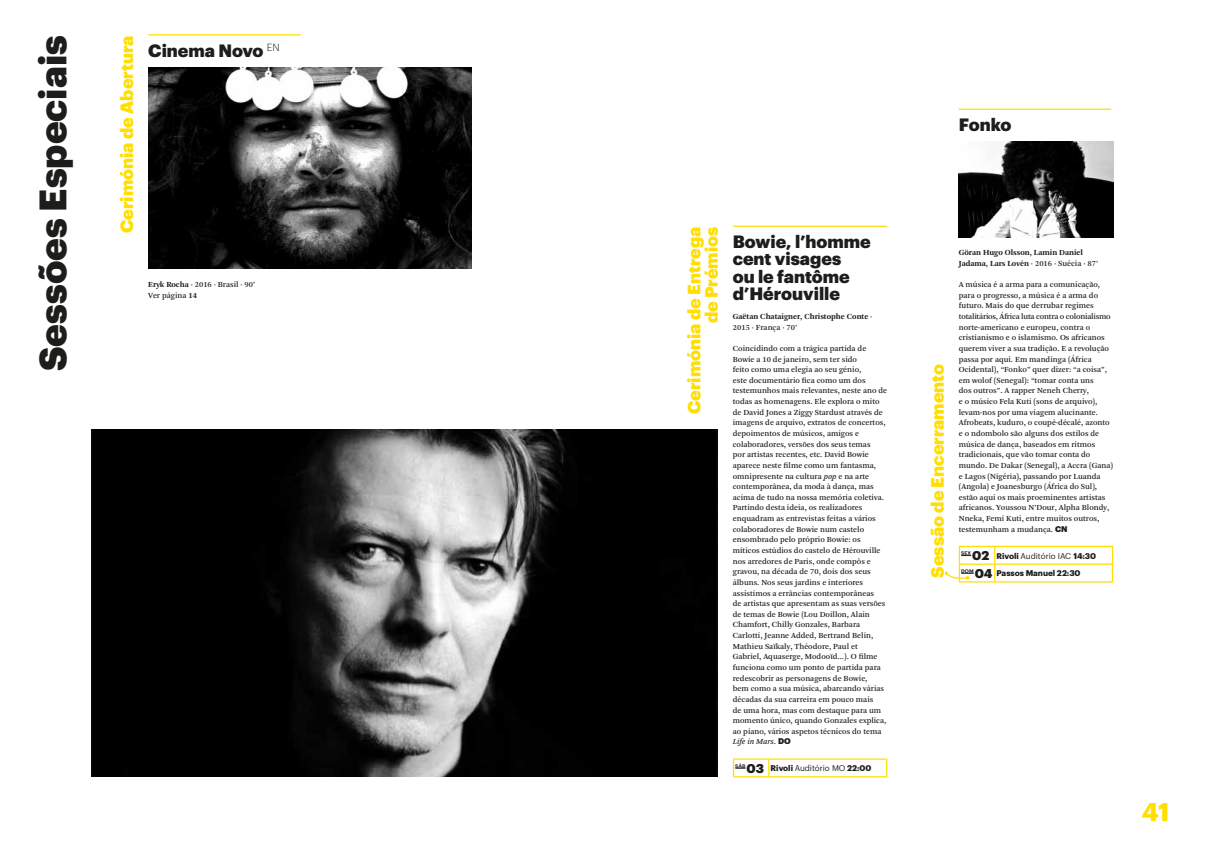
<style>
.page{position:relative;width:1205px;height:851px;background:#fff}
.page>*{position:absolute;margin:0;border:0;box-sizing:border-box;transform-origin:0 0}
.t1{font:900 37.5px "Graphik";color:#1d1d1b}
.t2{font:700 25px "Graphik";color:#ffde00}
.t3{font:900 17.5px/17.5px "Graphik";color:#ffde00;text-align:right}
.t4{font:900 17.5px/17.5px "Graphik";color:#1d1d1b}
.t5{font:8.12px/10.6px "Arnhem Pro";color:#1d1d1b}
.t6{font:700 8.12px/10.6px "Arnhem Pro";color:#1d1d1b}
.t7{font:700 8.12px "Graphik";color:#1d1d1b}
.t8{font:8.12px "Graphik";color:#1d1d1b}
.t9{font:600 5.12px "Graphik";color:#1d1d1b}
.s1{font-weight:700}
.s2{font-weight:400}
.s3{font-style:italic}
.s4{font-family:"Graphik";font-weight:900}
.s5{font-weight:900;font-size:12.5px}
</style>
<div class="page">
<hr style="left:959px;top:109px;width:152px;height:1px;background:#ffde00">
<hr style="left:733px;top:225px;width:154px;height:2px;background:#ffde00">
<hr style="left:959px;top:545px;width:36px;height:2px;background:#ffde00">
<hr style="left:995px;top:545px;width:118px;height:2px;background:#ffde00">
<svg style="left:994px;top:547px;width:1px;height:34px"></svg>
<svg style="left:1112px;top:547px;width:1px;height:34px"></svg>
<hr style="left:959px;top:563px;width:36px;height:1px;background:#ffde00">
<hr style="left:995px;top:563px;width:118px;height:1px;background:#ffde00">
<hr style="left:959px;top:581px;width:36px;height:1px;background:#ffde00">
<hr style="left:995px;top:581px;width:118px;height:1px;background:#ffde00">
<hr style="left:733px;top:758px;width:36px;height:1px;background:#ffde00">
<hr style="left:769px;top:758px;width:118px;height:1px;background:#ffde00">
<svg style="left:768px;top:759px;width:1px;height:17px"></svg>
<svg style="left:886px;top:759px;width:1px;height:17px"></svg>
<hr style="left:733px;top:776px;width:36px;height:1px;background:#ffde00">
<hr style="left:769px;top:776px;width:118px;height:1px;background:#ffde00">
<svg style="left:733px;top:759px;width:12px;height:17px"></svg>
<img style="left:959px;top:142px;width:154px;height:95px">
<img style="left:91px;top:429px;width:627px;height:347px">
<hr style="left:148px;top:34px;width:153px;height:1px;background:#ffde00">
<img style="left:148px;top:67px;width:324px;height:201px">
<svg style="left:944px;top:547px;width:30px;height:34px"></svg>
<h1 class="t1" style="left:24px;top:371px;width:337px;rotate:-90deg">Sessões Especiais</h1>
<h3 class="t3" style="left:117px;top:233px;width:199px;rotate:-90deg">Cerimónia de Abertura</h3>
<h3 class="t4" style="left:148px;top:40px;width:133px">Cinema Novo <sup>EN</sup></h3>
<p class="t5" style="left:148px;top:279px;width:109px"><span class="s1">Eryk Rocha</span> · 2016 · Brasil · 90’<br>Ver página <span class="s1">14</span></p>
<h3 class="t3" style="left:684px;top:414px;width:189px;rotate:-90deg">Cerimónia de Entrega de Prémios</h3>
<h3 class="t4" style="left:733px;top:231px;width:139px">Bowie, l’homme cent visages<br>ou le fantôme d’Hérouville</h3>
<p class="t6" style="left:733px;top:311px;width:141px">Gaëtan Chataigner, Christophe Conte <span class="s2">·<br>2015 · França · 70’</span></p>
<p class="t5" style="left:733px;top:343px;width:156px">Coincidindo com a trágica partida de Bowie a 10 de janeiro, sem ter sido<br>feito como uma elegia ao seu génio,<br>este documentário fica como um dos testemunhos mais relevantes, neste ano de todas as homenagens. Ele explora o mito de David Jones a Ziggy Stardust através de imagens de arquivo, extratos de concertos, depoimentos de músicos, amigos e colaboradores, versões dos seus temas<br>por artistas recentes, etc. David Bowie aparece neste filme como um fantasma, omnipresente na cultura <span class="s3">pop</span> e na arte contemporânea, da moda à dança, mas acima de tudo na nossa memória coletiva.<br>Partindo desta ideia, os realizadores enquadram as entrevistas feitas a vários colaboradores de Bowie num castelo ensombrado pelo próprio Bowie: os míticos estúdios do castelo de Hérouville nos arredores de Paris, onde compôs e gravou, na década de 70, dois dos seus álbuns. Nos seus jardins e interiores assistimos a errâncias contemporâneas<br>de artistas que apresentam as suas versões de temas de Bowie (Lou Doillon, Alain Chamfort, Chilly Gonzales, Barbara Carlotti, Jeanne Added, Bertrand Belin, Mathieu Saïkaly, Théodore, Paul et Gabriel, Aquaserge, Modooïd…). O filme funciona como um ponto de partida para redescobrir as personagens de Bowie,<br>bem como a sua música, abarcando várias décadas da sua carreira em pouco mais<br>de uma hora, mas com destaque para um momento único, quando Gonzales explica, ao piano, vários aspetos técnicos do tema <span class="s3">Life in Mars</span>. <span class="s4">DO</span></p>
<p class="t9" style="left:735px;top:761px;width:12px">SÁB</p>
<p class="t7" style="left:746px;top:762px;width:126px"><span class="s5">03</span> Rivoli <span class="s2">Auditório MO</span> 22:00</p>
<h3 class="t4" style="left:959px;top:114px;width:54px">Fonko</h3>
<h3 class="t3" style="left:927px;top:577px;width:215px;rotate:-90deg">Sessão de Encerramento</h3>
<p class="t6" style="left:959px;top:247px;width:141px">Göran Hugo Olsson, Lamin Daniel<br>Jadama, Lars Lovén <span class="s2">· 2016 · Suécia · 87’</span></p>
<p class="t5" style="left:959px;top:279px;width:156px">A música é a arma para a comunicação, para o progresso, a música é a arma do futuro. Mais do que derrubar regimes totalitários, África luta contra o colonialismo norte‑americano e europeu, contra o cristianismo e o islamismo. Os africanos querem viver a sua tradição. E a revolução passa por aqui. Em mandinga (África Ocidental), “Fonko” quer dizer: “a coisa”, em wolof (Senegal): “tomar conta uns<br>dos outros”. A rapper Neneh Cherry,<br>e o músico Fela Kuti (sons de arquivo), levam‑nos por uma viagem alucinante.<br>Afrobeats, kuduro, o coupé‑décalé, azonto e o ndombolo são alguns dos estilos de música de dança, baseados em ritmos tradicionais, que vão tomar conta do mundo. De Dakar (Senegal), a Accra (Gana) e Lagos (Nigéria), passando por Luanda (Angola) e Joanesburgo (África do Sul), estão aqui os mais proeminentes artistas africanos. Youssou N’Dour, Alpha Blondy, Nneka, Femi Kuti, entre muitos outros, testemunham a mudança. <span class="s4">CN</span></p>
<p class="t9" style="left:961px;top:549px;width:11px">SEX</p>
<p class="t8" style="left:972px;top:549px;width:125px"><span class="s5">02</span> <span class="s1">Rivoli</span> Auditório IAC <span class="s1">14:30</span></p>
<p class="t9" style="left:961px;top:567px;width:14px">DOM</p>
<p class="t7" style="left:975px;top:567px;width:107px"><span class="s5">04</span> Passos Manuel 22:30</p>
<h2 class="t2" style="left:1142px;top:792px;width:29px">41</h2>
</div>
